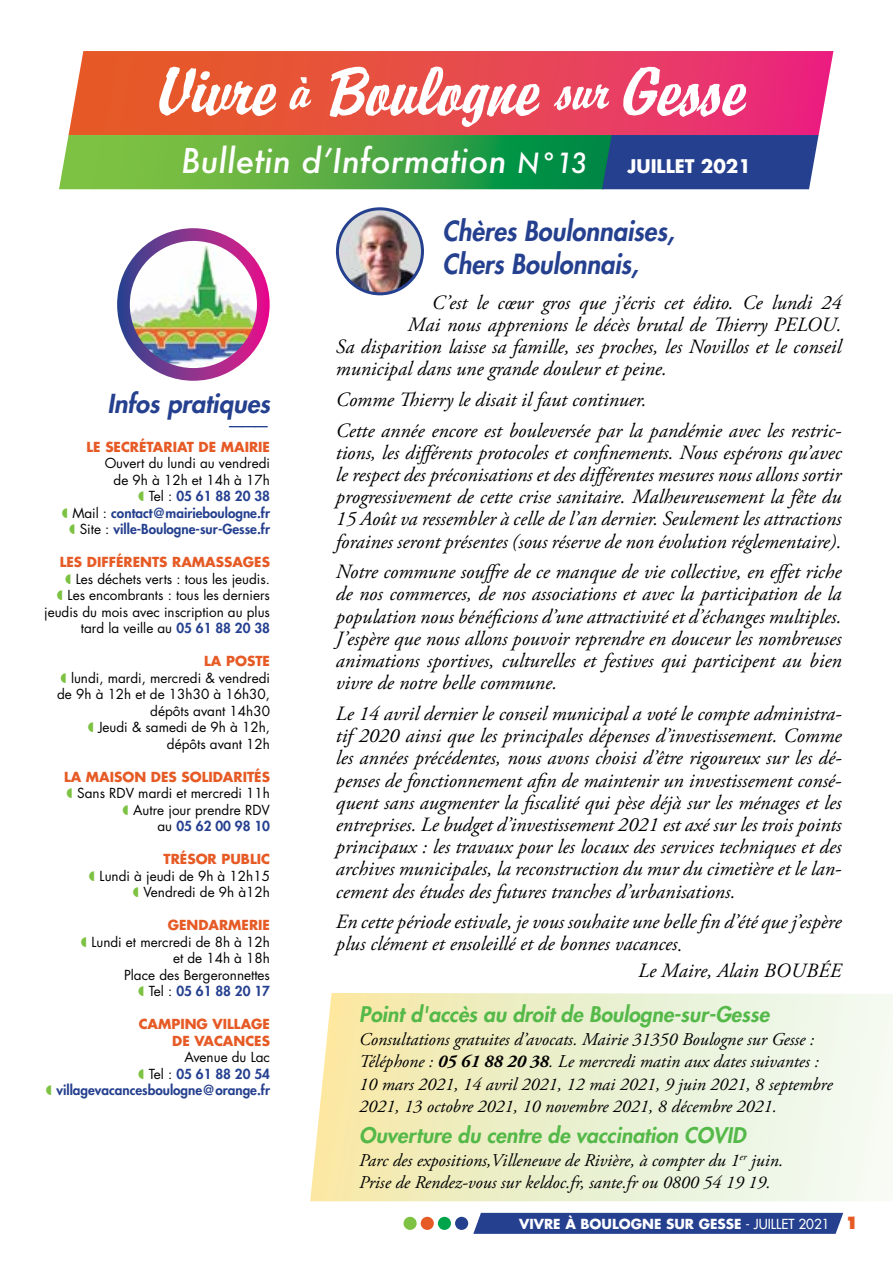
<style>
.page{position:relative;width:893px;height:1263px;background:#fff}
.page>*{position:absolute;margin:0;border:0;box-sizing:border-box;transform-origin:0 0}
.t1{font:italic 73.5px "Brody D";color:#fff;scale:1.07 1}
.t2{font:italic 500 33.3px "Futura";color:#fff}
.t3{font:italic 800 27px/32.4px "Futura";color:#25408f;scale:.94 1}
.t4{font:italic 800 25.5px "Futura";color:#25408f}
.t5{font:italic 800 21px "Futura";color:#54b948}
.t6{font:italic 20.25px/22.2px "Adobe Garamond Pro";color:#000;text-align:justify}
.t7{font:700 18.3px "Futura";color:#fff}
.t8{font:italic 18px/22.5px "Adobe Garamond Pro";color:#000}
.t9{font:18px "Futura";color:#25408f}
.t10{font:13.5px/16.5px "Futura";color:#000;text-align:right}
.t11{font:800 13.5px/16.5px "Futura";color:#25408f;text-align:right}
.t12{font:700 13.5px/16.5px "Futura";color:#e65a25;text-align:right}
.t13{font:700 13.5px "Futura";color:#fff}
.s1{font-size:53.55px}
.s2{font-size:27px}
.s3{font-weight:400;color:#000}
.s4{font-weight:800;color:#25408f}
.s5{font-family:"Minion Pro";font-style:normal;font-size:18px}
.s6{font-weight:700}
.s7{font-weight:400}
.s8{font-weight:800;font-size:16.5px;color:#e65a25}
</style>
<div class="page">
<svg style="left:310px;top:993px;width:583px;height:208px;background:#eff1d0"></svg>
<div style="left:76px;top:51px;width:750px;height:84px;background:linear-gradient(to right,#e5621e,#ea2d7d)"></div>
<svg style="left:91px;top:135px;width:490px;height:54px;background:#4baa43"></svg>
<div style="left:634px;top:135px;width:153px;height:54px;background:#25408f"></div>
<img style="left:131px;top:246px;width:125px;height:121px">
<div style="left:117px;top:228px;width:153px;height:153px;border:13px solid #fff;border-radius:50%"></div>
<div style="left:404px;top:1217px;width:13px;height:13px;background:#7dc242;border-radius:50%"></div>
<div style="left:421px;top:1217px;width:13px;height:13px;background:#e65a25;border-radius:50%"></div>
<div style="left:438px;top:1217px;width:13px;height:13px;background:#00a54b;border-radius:50%"></div>
<div style="left:455px;top:1217px;width:13px;height:13px;background:#25408f;border-radius:50%"></div>
<div style="left:488px;top:1213px;width:341px;height:21px;background:#25408f"></div>
<img style="left:337px;top:209px;width:85px;height:85px;border-radius:43px">
<div style="left:336px;top:207px;width:88px;height:88px;border:3px solid #25408f;border-radius:50%"></div>
<h1 class="t1" style="left:151px;top:51px;width:573px">Vivre<span class="s1">à</span>Boulogne<span class="s1">s ur</span> Gess e</h1>
<h2 class="t2" style="left:181px;top:138px;width:408px">Bulletin d’Information <span class="s2">N°13</span></h2>
<p class="t7" style="left:627px;top:154px;width:125px">JUILLET 2021</p>
<p class="t4" style="left:107px;top:387px;width:164px">Infos pratiques</p>
<p class="t9" style="left:227px;top:413px;width:45px">———</p>
<p class="t12" style="left:87px;top:438px;width:185px">LE SECRÉTARIAT DE MAIRIE</p>
<p class="t11" style="left:72px;top:455px;width:199px"><span class="s3">Ouvert du lundi au vendredi<br>de 9h à 12h et 14h à 17h<br>Tel :</span> 05 61 88 20 38<br><span class="s3">Mail :</span> contact@mairieboulogne.fr<br><span class="s3">Site :</span> ville-Boulogne-sur-Gesse.fr</p>
<p class="t12" style="left:60px;top:554px;width:212px">LES DIFFÉRENTS RAMASSAGES</p>
<p class="t10" style="left:44px;top:571px;width:227px">Les déchets verts : tous les jeudis.<br>Les encombrants : tous les derniers jeudis du mois avec inscription au plus tard la veille au <span class="s4">05 61 88 20 38</span></p>
<p class="t12" style="left:204px;top:653px;width:67px">LA POSTE</p>
<p class="t10" style="left:57px;top:670px;width:214px">lundi, mardi, mercredi &amp; vendredi de 9h à 12h et de 13h30 à 16h30, dépôts avant 14h30<br>Jeudi &amp; samedi de 9h à 12h, dépôts avant 12h</p>
<p class="t12" style="left:64px;top:768px;width:207px">LA MAISON DES SOLIDARITÉS</p>
<p class="t10" style="left:77px;top:785px;width:194px">Sans RDV mardi et mercredi 11h<br>Autre jour prendre RDV<br>au <span class="s4">05 62 00 98 10</span></p>
<p class="t12" style="left:164px;top:851px;width:108px">TRÉSOR PUBLIC</p>
<p class="t10" style="left:100px;top:868px;width:172px">Lundi à jeudi de 9h à 12h15<br>Vendredi de 9h à12h</p>
<p class="t12" style="left:168px;top:917px;width:104px">GENDARMERIE</p>
<p class="t10" style="left:91px;top:934px;width:180px">Lundi et mercredi de 8h à 12h et de 14h à 18h<br>Place des Bergeronnettes<br>Tel : <span class="s4">05 61 88 20 17</span></p>
<p class="t12" style="left:139px;top:1016px;width:133px">CAMPING VILLAGE<br>DE VACANCES</p>
<p class="t11" style="left:57px;top:1049px;width:215px"><span class="s3">Avenue du Lac<br>Tel :</span> 05 61 88 20 54 villagevacancesboulogne@orange.fr</p>
<h3 class="t3" style="left:442px;top:215px;width:248px">Chères Boulonnaises,<br>Chers Boulonnais,</h3>
<p class="t6" style="left:432px;top:292px;width:411px">C’est le cœur gros que j’écris cet édito. Ce lundi 24</p>
<p class="t6" style="left:408px;top:314px;width:435px">Mai nous apprenions le décès brutal de Thierry PELOU.</p>
<p class="t6" style="left:336px;top:336px;width:507px">Sa disparition laisse sa famille, ses proches, les Novillos et le conseil</p>
<p class="t6" style="left:336px;top:358px;width:332px">municipal dans une grande douleur et peine.</p>
<p class="t6" style="left:336px;top:385px;width:507px;line-height:30.8px">Comme Thierry le disait il faut continuer.<br>Cette année encore est bouleversée par la pandémie avec les restric-</p>
<p class="t6" style="left:336px;top:442px;width:507px">tions, les différents protocoles et confinements. Nous espérons qu’avec le respect des préconisations et des différentes mesures nous allons sortir progressivement de cette crise sanitaire. Malheureusement la fête du 15 Août va ressembler à celle de l’an dernier. Seulement les attractions foraines seront présentes (sous réserve de non évolution réglementaire).</p>
<p class="t6" style="left:336px;top:561px;width:507px">Notre commune souffre de ce manque de vie collective, en effet riche de nos commerces, de nos associations et avec la participation de la population nous bénéficions d’une attractivité et d’échanges multiples.<br>J’espère que nous allons pouvoir reprendre en douceur les nombreuses animations sportives, culturelles et festives qui participent au bien vivre de notre belle commune.</p>
<p class="t6" style="left:336px;top:703px;width:507px">Le 14 avril dernier le conseil municipal a voté le compte administra&shy;tif 2020 ainsi que les principales dépenses d’investissement. Comme les années précédentes, nous avons choisi d’être rigoureux sur les dé&shy;penses de fonctionnement afin de maintenir un investissement consé&shy;quent sans augmenter la fiscalité qui pèse déjà sur les ménages et les entreprises. Le budget d’investissement 2021 est axé sur les trois points principaux : les travaux pour les locaux des services techniques et des archives municipales, la reconstruction du mur du cimetière et le lan&shy;cement des études des futures tranches d’urbanisations.</p>
<p class="t6" style="left:336px;top:911px;width:507px">En cette période estivale, je vous souhaite une belle fin d’été que j’espère plus clément et ensoleillé et de bonnes vacances<span class="s5">.</span></p>
<p class="t6" style="left:638px;top:960px;width:141px">Le Maire, Alain boub</p>
<p class="t6" style="left:818px;top:960px;width:20px">ée</p>
<p class="t5" style="left:359px;top:1000px;width:411px">Point d'accès au droit de Boulogne-sur-Gesse</p>
<p class="t8" style="left:359px;top:1028px;width:475px">Consultations gratuites d’avocats. Mairie 31350 Boulogne sur Gesse :<br>Téléphone : <span class="s6">05 61 88 20 38</span>. Le mercredi matin aux dates suivantes :<br>10 mars 2021, 14 avril 2021, 12 mai 2021, 9 juin 2021, 8 septembre 2021, 13 octobre 2021, 10 novembre 2021, 8 décembre 2021.</p>
<p class="t5" style="left:359px;top:1121px;width:388px">Ouverture du centre de vaccination COVID</p>
<p class="t8" style="left:359px;top:1149px;width:425px">Parc des expositions,Villeneuve de Rivière, à compter du 1<sup>er</sup> juin.<br>Prise de Rendez-vous sur keldoc.fr, sante.fr ou 0800 54 19 19.</p>
<p class="t13" style="left:519px;top:1215px;width:341px">VIVRE À BOULOGNE SUR GESSE <span class="s7">- juillet 2021</span> <span class="s8">1</span></p>
</div>
